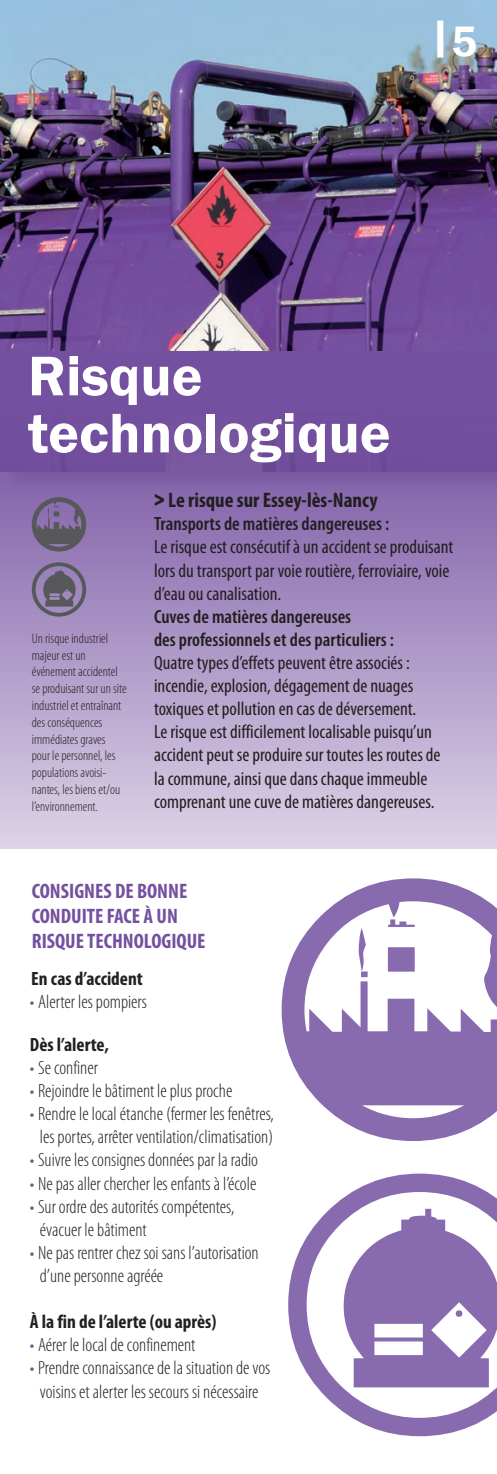
<style>
.page{position:relative;width:497px;height:1474px;background:#fff}
.page>*{position:absolute;margin:0;border:0;box-sizing:border-box;transform-origin:0 0}
.t1{font:262.5px "Aleagram";color:#886baf}
.t2{font:600 57.75px "Franklin Gothic";color:#fff}
.t3{font:54.25px "Aleagram";color:#57585a}
.t4{font:600 43.75px "Franklin Gothic";color:#fff}
.t5{font:700 condensed 21px "Myriad Pro";color:#7450a0}
.t6{font:700 condensed 21px "Myriad Pro";color:#231f20}
.liste_a_puces_violet{font:300 condensed 19.25px/23.1px "Myriad Pro";color:#231f20;text-align:center}
.t7{font:condensed 19.25px/23.1px "Myriad Pro";color:#231f20}
.t8{font:600 condensed 19.25px "Myriad Pro";color:#231f20}
.t9{font:700 condensed 19.25px "Myriad Pro";color:#231f20}
.t10{font:300 condensed 14px/16.8px "Myriad Pro";color:#231f20}
.s1{font-family:"Franklin Gothic";font-weight:600}
.s2{color:#744e9f}
</style>
<div class="page">
<img style="left:0;top:0;width:496px;height:351px">
<svg style="left:0;top:351px;width:496px;height:497px"></svg>
<p class="t4" style="left:429px;top:12px;width:49px">|5</p>
<p class="t2" style="left:28px;top:340px;width:176px">Risque</p>
<p class="t2" style="left:28px;top:397px;width:363px">technologique</p>
<p class="t6" style="left:154px;top:487px;width:225px"><span class="s1">&gt;</span> Le risque sur Essey-lès-Nancy</p>
<p class="t8" style="left:154px;top:513px;width:236px">Transports de matières dangereuses :</p>
<p class="t7" style="left:154px;top:535px;width:300px">Le risque est consécutif à un accident se produisant lors du transport par voie routière, ferroviaire, voie d’eau ou canalisation.</p>
<p class="t8" style="left:154px;top:606px;width:198px">Cuves de matières dangereuses</p>
<p class="t8" style="left:154px;top:629px;width:241px">des professionnels et des particuliers :</p>
<p class="t7" style="left:154px;top:651px;width:257px">Quatre types d’effets peuvent être associés :</p>
<p class="t7" style="left:154px;top:674px;width:260px">incendie, explosion, dégagement de nuages</p>
<p class="t7" style="left:154px;top:697px;width:263px">toxiques et pollution en cas de déversement.</p>
<p class="t7" style="left:154px;top:720px;width:288px">Le risque est difficilement localisable puisqu’un accident peut se produire sur toutes les routes de la commune, ainsi que dans chaque immeuble comprenant une cuve de matières dangereuses.</p>
<p class="t3" style="left:32px;top:496px;width:56px">N</p>
<p class="t3" style="left:32px;top:561px;width:56px">W</p>
<p class="t10" style="left:32px;top:630px;width:78px">Un risque industriel</p>
<p class="t10" style="left:32px;top:647px;width:96px">majeur est un événement accidentel se produisant sur un site industriel et entraînant des conséquences immédiates graves pour le personnel, les populations avoisi&shy;nantes, les biens et/ou l’environnement.</p>
<p class="t5" style="left:32px;top:877px;width:157px">CONSIGNES DE BONNE</p>
<p class="t5" style="left:32px;top:903px;width:147px">CONDUITE FACE À UN</p>
<p class="t5" style="left:32px;top:928px;width:175px">RISQUE TECHNOLOGIQUE</p>
<p class="t9" style="left:31px;top:966px;width:113px">En cas d’accident</p>
<p class="liste_a_puces_violet" style="left:30px;top:990px;width:118px"><span class="s2">•</span> Alerter les pompiers</p>
<p class="t9" style="left:30px;top:1032px;width:80px">Dès l’alerte,</p>
<p class="liste_a_puces_violet" style="left:30px;top:1056px;width:69px"><span class="s2">•</span> Se confiner</p>
<p class="liste_a_puces_violet" style="left:30px;top:1079px;width:204px"><span class="s2">•</span> Rejoindre le bâtiment le plus proche</p>
<p class="liste_a_puces_violet" style="left:30px;top:1102px;width:245px"><span class="s2">•</span> Rendre le local étanche (fermer les fenêtres, les portes, arrêter ventilation/climatisation)</p>
<p class="liste_a_puces_violet" style="left:30px;top:1148px;width:229px"><span class="s2">•</span> Suivre les consignes données par la radio</p>
<p class="liste_a_puces_violet" style="left:30px;top:1172px;width:228px"><span class="s2">•</span> Ne pas aller chercher les enfants à l’école</p>
<p class="liste_a_puces_violet" style="left:40px;top:1195px;width:196px;text-align:left;text-indent:-10px"><span class="s2">•</span> Sur ordre des autorités compétentes, évacuer le bâtiment</p>
<p class="liste_a_puces_violet" style="left:40px;top:1241px;width:220px;text-align:left;text-indent:-10px"><span class="s2">•</span> Ne pas rentrer chez soi sans l’autorisation d’une personne agréée</p>
<p class="t9" style="left:30px;top:1309px;width:188px">À la fin de l’alerte (ou après)</p>
<p class="liste_a_puces_violet" style="left:30px;top:1333px;width:167px"><span class="s2">•</span> Aérer le local de confinement</p>
<p class="liste_a_puces_violet" style="left:30px;top:1356px;width:242px"><span class="s2">•</span> Prendre connaissance de la situation de vos voisins et alerter les secours si nécessaire</p>
<p class="t1" style="left:281px;top:875px;width:264px">N</p>
<p class="t1" style="left:288px;top:1170px;width:264px">W</p>
</div>
